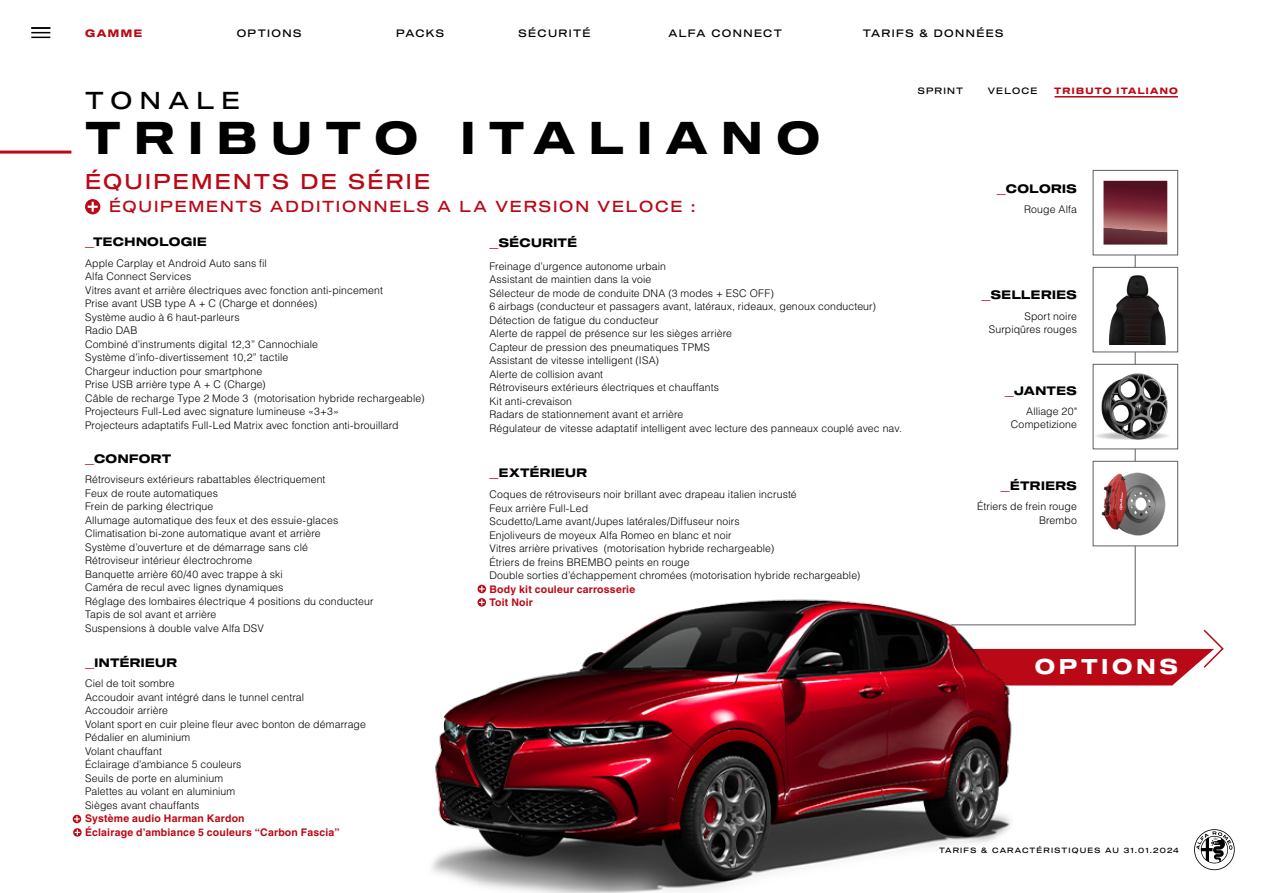
<style>
.page{position:relative;width:1263px;height:893px;background:#fff}
.page>*{position:absolute;margin:0;border:0;box-sizing:border-box;transform-origin:0 0}
.t1{font:45px "Sequel 100 Wide 75";letter-spacing:.305em;color:#000}
.t2{font:24px "Sequel 100 Wide 45";letter-spacing:.305em;color:#000}
.t3{font:21px "Sequel 100 Wide 45";letter-spacing:.105em;color:#ba0816}
.t4{font:21px "Sequel 100 Wide 75";letter-spacing:.185em;color:#fff}
.t5{font:15.6px "Sequel 100 Wide 45";letter-spacing:.115em;color:#ba0816}
.t6{font:12px "Sequel 100 Wide 75";letter-spacing:.035em;color:#000}
.t7{font:300 10.5px/13.5px "Helvetica LT Std";letter-spacing:.01em;color:#000}
.t8{font:700 10.5px/13.5px "Helvetica LT Std";letter-spacing:.02em;color:#ba0816}
.t9{font:10.5px "Sequel 100 Wide 45";letter-spacing:.13em;color:#000}
.t10{font:10.5px "Sequel 100 Wide 75";letter-spacing:.14em;color:#ba0816}
.t11{font:9px "Sequel 100 Wide 75";letter-spacing:.135em;color:#ba0816}
.t12{font:9px "Sequel 100 Wide 45";letter-spacing:.135em;color:#000}
.t13{font:7.5px "Sequel 100 Wide 45";letter-spacing:.16em;color:#000}
.s1{color:#ba0816}
</style>
<div class="page">
<svg style="left:1033px;top:248px;width:103px;height:377px"></svg>
<hr style="left:0;top:151px;width:71px;height:3px;background:#ba0816">
<svg style="left:1194px;top:829px;width:41px;height:41px"></svg>
<svg style="left:1033px;top:629px;width:191px;height:56px"></svg>
<div style="left:1093px;top:267px;width:85px;height:85px;background:#fff;border:1px solid #5e5e66"></div>
<img style="left:1097px;top:267px;width:78px;height:78px">
<img style="left:1088px;top:359px;width:91px;height:95px">
<img style="left:1083px;top:454px;width:96px;height:102px">
<svg style="left:1094px;top:432px;width:76px;height:8px"></svg>
<div style="left:1093px;top:170px;width:85px;height:85px;background:#fff;border:1px solid #5e5e66"></div>
<svg style="left:1103px;top:181px;width:64px;height:64px;background:#7b3640"></svg>
<svg style="left:31px;top:27px;width:19px;height:11px"></svg>
<svg style="left:85px;top:199px;width:15px;height:15px"></svg>
<svg style="left:88px;top:202px;width:10px;height:10px"></svg>
<svg style="left:73px;top:815px;width:8px;height:8px"></svg>
<svg style="left:74px;top:816px;width:6px;height:6px"></svg>
<svg style="left:73px;top:828px;width:9px;height:9px"></svg>
<svg style="left:75px;top:830px;width:5px;height:5px"></svg>
<img style="left:431px;top:584px;width:602px;height:309px">
<hr style="left:1054px;top:96px;width:124px;height:2px;background:#ba0816">
<p class="t10" style="left:85px;top:26px;width:59px">GAMME</p>
<p class="t9" style="left:237px;top:26px;width:66px">OPTIONS</p>
<p class="t9" style="left:396px;top:26px;width:49px">PACKS</p>
<p class="t9" style="left:668px;top:26px;width:115px">ALFA CONNECT</p>
<p class="t9" style="left:863px;top:26px;width:142px">TARIFS &amp; DONNÉES</p>
<p class="t9" style="left:519px;top:26px;width:74px">SÉCURITÉ</p>
<h2 class="t2" style="left:85px;top:83px;width:157px">TONALE</h2>
<h1 class="t1" style="left:85px;top:105px;width:736px">TRIBUTO ITALIANO</h1>
<h3 class="t3" style="left:85px;top:166px;width:347px">ÉQUIPEMENTS DE SÉRIE</h3>
<h3 class="t5" style="left:109px;top:196px;width:588px">ÉQUIPEMENTS ADDITIONNELS A LA VERSION VELOCE :</h3>
<p class="t6" style="left:85px;top:233px;width:123px"><span class="s1">_</span>TECHNOLOGIE</p>
<p class="t7" style="left:85px;top:256px;width:341px">Apple Carplay et Android Auto sans fil<br>Alfa Connect Services<br>Vitres avant et arrière électriques avec fonction anti-pincement<br>Prise avant USB type A + C (Charge et données)<br>Système audio à 6 haut-parleurs<br>Radio DAB<br>Combiné d’instruments digital 12,3” Cannochiale<br>Système d’info-divertissement 10,2” tactile<br>Chargeur induction pour smartphone<br>Prise USB arrière type A + C (Charge)<br>Câble de recharge Type 2 Mode 3 (motorisation hybride rechargeable)<br>Projecteurs Full-Led avec signature lumineuse «3+3»<br>Projecteurs adaptatifs Full-Led Matrix avec fonction anti-brouillard</p>
<p class="t6" style="left:85px;top:450px;width:88px"><span class="s1">_</span>CONFORT</p>
<p class="t7" style="left:85px;top:473px;width:290px">Rétroviseurs extérieurs rabattables électriquement<br>Feux de route automatiques<br>Frein de parking électrique<br>Allumage automatique des feux et des essuie-glaces Climatisation bi-zone automatique avant et arrière<br>Système d’ouverture et de démarrage sans clé<br>Rétroviseur intérieur électrochrome<br>Banquette arrière 60/40 avec trappe à ski<br>Caméra de recul avec lignes dynamiques<br>Réglage des lombaires électrique 4 positions du conducteur Tapis de sol avant et arrière<br>Suspensions à double valve Alfa DSV</p>
<p class="t6" style="left:85px;top:654px;width:94px"><span class="s1">_</span>INTÉRIEUR</p>
<p class="t7" style="left:85px;top:676px;width:282px">Ciel de toit sombre<br>Accoudoir avant intégré dans le tunnel central<br>Accoudoir arrière<br>Volant sport en cuir pleine fleur avec bonton de démarrage<br>Pédalier en aluminium<br>Volant chauffant<br>Éclairage d’ambiance 5 couleurs<br>Seuils de porte en aluminium<br>Palettes au volant en aluminium<br>Sièges avant chauffants</p>
<p class="t8" style="left:85px;top:811px;width:256px">Système audio Harman Kardon<br>Éclairage d’ambiance 5 couleurs “Carbon Fascia”</p>
<p class="t6" style="left:489px;top:234px;width:89px"><span class="s1">_</span>SÉCURITÉ</p>
<p class="t7" style="left:489px;top:259px;width:414px">Freinage d’urgence autonome urbain<br>Assistant de maintien dans la voie<br>Sélecteur de mode de conduite DNA (3 modes + ESC OFF)<br>6 airbags (conducteur et passagers avant, latéraux, rideaux, genoux conducteur)<br>Détection de fatigue du conducteur<br>Alerte de rappel de présence sur les sièges arrière<br>Capteur de pression des pneumatiques TPMS<br>Assistant de vitesse intelligent (ISA)<br>Alerte de collision avant<br>Rétroviseurs extérieurs électriques et chauffants<br>Kit anti-crevaison<br>Radars de stationnement avant et arrière<br>Régulateur de vitesse adaptatif intelligent avec lecture des panneaux couplé avec nav.</p>
<p class="t6" style="left:489px;top:464px;width:99px"><span class="s1">_</span>EXTÉRIEUR</p>
<p class="t7" style="left:489px;top:488px;width:372px">Coques de rétroviseurs noir brillant avec drapeau italien incrusté<br>Feux arrière Full-Led<br>Scudetto/Lame avant/Jupes latérales/Diffuseur noirs<br>Enjoliveurs de moyeux Alfa Romeo en blanc et noir<br>Vitres arrière privatives (motorisation hybride rechargeable)<br>Étriers de freins BREMBO peints en rouge<br>Double sorties d’échappement chromées (motorisation hybride rechargeable)</p>
<p class="t8" style="left:489px;top:582px;width:147px">Body kit couleur carrosserie<br>Toit Noir</p>
<p class="t12" style="left:918px;top:84px;width:47px">SPRINT</p>
<p class="t12" style="left:988px;top:84px;width:51px">VELOCE</p>
<p class="t11" style="left:1054px;top:84px;width:125px">TRIBUTO ITALIANO</p>
<p class="t6" style="left:997px;top:180px;width:82px"><span class="s1">_</span>COLORIS</p>
<p class="t7" style="left:1024px;top:202px;width:54px">Rouge Alfa</p>
<p class="t6" style="left:981px;top:286px;width:97px"><span class="s1">_</span>SELLERIES</p>
<p class="t7" style="left:989px;top:309px;width:90px;text-align:right">Sport noire<br>Surpiqûres rouges</p>
<p class="t6" style="left:1005px;top:382px;width:73px"><span class="s1">_</span>JANTES</p>
<p class="t7" style="left:1011px;top:404px;width:68px;text-align:right">Alliage 20"<br>Competizione</p>
<p class="t6" style="left:1001px;top:477px;width:78px"><span class="s1">_</span>ÉTRIERS</p>
<p class="t7" style="left:977px;top:500px;width:101px;text-align:right">Étriers de frein rouge<br>Brembo</p>
<h3 class="t4" style="left:1035px;top:651px;width:144px">OPTIONS</h3>
<p class="t13" style="left:939px;top:845px;width:241px">TARIFS &amp; CARACTÉRISTIQUES AU 31.01.2024</p>
</div>
